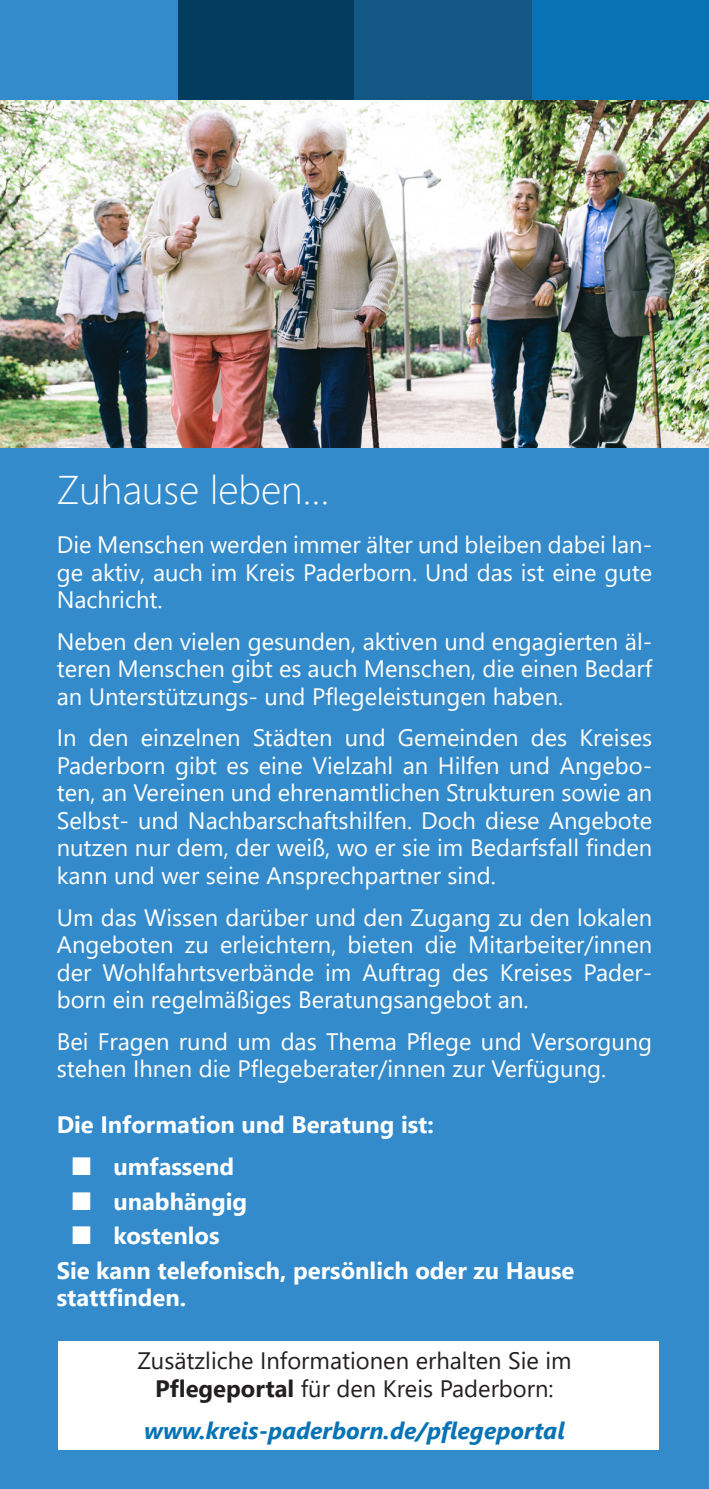
<style>
.page{position:relative;width:709px;height:1489px;background:#fff}
.page>*{position:absolute;margin:0;border:0;box-sizing:border-box;transform-origin:0 0}
.Überschrift{font:300 40px "Segoe UI";color:#fff}
.FT{font:23.75px/27.5px "Segoe UI";color:#fff;text-align:justify}
.FT-2{font:700 23.75px/27.5px "Segoe UI";color:#fff}
.FT-3{font:23.75px/27.5px "Segoe UI";color:#231f20;text-align:center}
.FT-4{font:italic 700 23.75px "Segoe UI";color:#0773b5}
.s1{font-weight:400;font-size:25px}
.s2{font-weight:700}
</style>
<div class="page">
<div style="left:0;top:0;width:709px;height:1488px;background:#348bcb"></div>
<div style="left:58px;top:1341px;width:600px;height:108px;background:#fff"></div>
<img style="left:0;top:99px;width:709px;height:349px">
<div style="left:531px;top:0;width:178px;height:99px;background:#0773b5"></div>
<div style="left:177px;top:0;width:177px;height:99px;background:#023c5f"></div>
<div style="left:354px;top:0;width:177px;height:99px;background:#135885"></div>
<p class="Überschrift" style="left:57px;top:452px;width:274px">Zuhause leben…</p>
<p class="FT" style="left:57px;top:528px;width:597px">Die Menschen werden immer älter und bleiben dabei lan&shy;ge aktiv, auch im Kreis Paderborn. Und das ist eine gute Nachricht.</p>
<p class="FT" style="left:57px;top:625px;width:597px">Neben den vielen gesunden, aktiven und engagierten äl&shy;teren Menschen gibt es auch Menschen, die einen Bedarf an Unterstützungs- und Pflegeleistungen haben.</p>
<p class="FT" style="left:57px;top:722px;width:597px">In den einzelnen Städten und Gemeinden des Kreises Paderborn gibt es eine Vielzahl an Hilfen und Angebo&shy;ten, an Vereinen und ehrenamtlichen Strukturen sowie an Selbst- und Nachbarschaftshilfen. Doch diese Angebote nutzen nur dem, der weiß, wo er sie im Bedarfsfall finden kann und wer seine Ansprechpartner sind.</p>
<p class="FT" style="left:57px;top:901px;width:597px">Um das Wissen darüber und den Zugang zu den lokalen Angeboten zu erleichtern, bieten die Mitarbeiter/innen der Wohlfahrtsverbände im Auftrag des Kreises Pader&shy;born ein regelmäßiges Beratungsangebot an.</p>
<p class="FT" style="left:57px;top:1025px;width:597px">Bei Fragen rund um das Thema Pflege und Versorgung stehen Ihnen die Pflegeberater/innen zur Verfügung.</p>
<p class="FT-2" style="left:57px;top:1109px;width:379px">Die Information und Beratung ist:</p>
<p class="FT-2" style="left:71px;top:1150px;width:165px"><span class="s1">■</span> umfassend</p>
<p class="FT-2" style="left:71px;top:1185px;width:178px"><span class="s1">■</span> unabhängig</p>
<p class="FT-2" style="left:71px;top:1220px;width:150px"><span class="s1">■</span> kostenlos</p>
<p class="FT-2" style="left:57px;top:1254px;width:519px">Sie kann telefonisch, persönlich oder zu Hause stattfinden.</p>
<p class="FT-3" style="left:137px;top:1344px;width:436px">Zusätzliche Informationen erhalten Sie im<br><span class="s2">Pflegeportal</span> für den Kreis Paderborn:</p>
<p class="FT-4" style="left:144px;top:1407px;width:422px">www.kreis-paderborn.de/pflegeportal</p>
</div>
